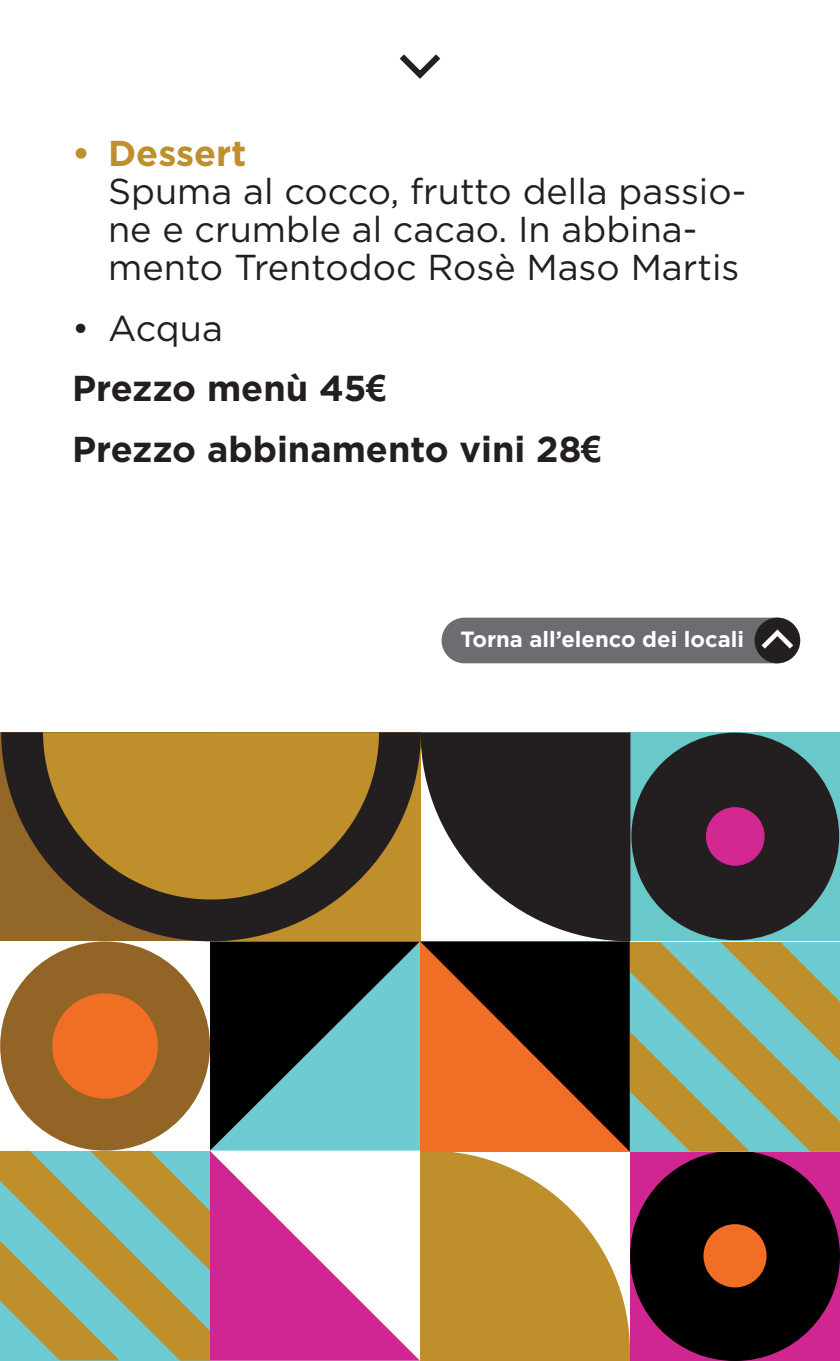
<style>
.page{position:relative;width:840px;height:1361px;background:#fff}
.page>*{position:absolute;margin:0;border:0;box-sizing:border-box;transform-origin:0 0}
.t1{font:36px/38px "Gotham";color:#231f20}
.t2{font:700 36px "Gotham";color:#231f20}
.t3{font:700 36px "Gotham";color:#be8f2a}
.t4{font:700 22px "Gotham";color:#fff}
.s1{font-family:"Arial"}
</style>
<div class="page">
<svg style="left:399px;top:54px;width:42px;height:25px"></svg>
<svg style="left:0;top:732px;width:839px;height:629px;background:#897661"></svg>
<div style="left:631px;top:732px;width:207px;height:208px;background:#231f20;border-radius:50%"></div>
<div style="left:705px;top:807px;width:59px;height:59px;background:#d32792;border-radius:50%"></div>
<svg style="left:1px;top:732px;width:419px;height:209px;background:#6b5024"></svg>
<svg style="left:43px;top:732px;width:336px;height:167px;background:#9f7828"></svg>
<div style="left:441px;top:617px;width:357px;height:46px;background:#6c6d70;border-radius:23px"></div>
<div style="left:754px;top:617px;width:45px;height:46px;background:#231f20;border-radius:50%"></div>
<svg style="left:756px;top:626px;width:41px;height:27px"></svg>
<p class="t3" style="left:72px;top:132px;width:176px">• Dessert</p>
<p class="t1" style="left:108px;top:171px;width:639px">Spuma al cocco, frutto della passio&shy;ne e crumble al cacao. In abbina&shy;mento Trentodoc Rosè Maso Martis</p>
<p class="t1" style="left:72px;top:308px;width:152px">• Acqua</p>
<p class="t2" style="left:72px;top:368px;width:316px">Prezzo menù 45<span class="s1">€</span></p>
<p class="t2" style="left:72px;top:428px;width:530px">Prezzo abbinamento vini 28<span class="s1">€</span></p>
<p class="t4" style="left:460px;top:626px;width:285px">Torna all’elenco dei locali</p>
</div>
